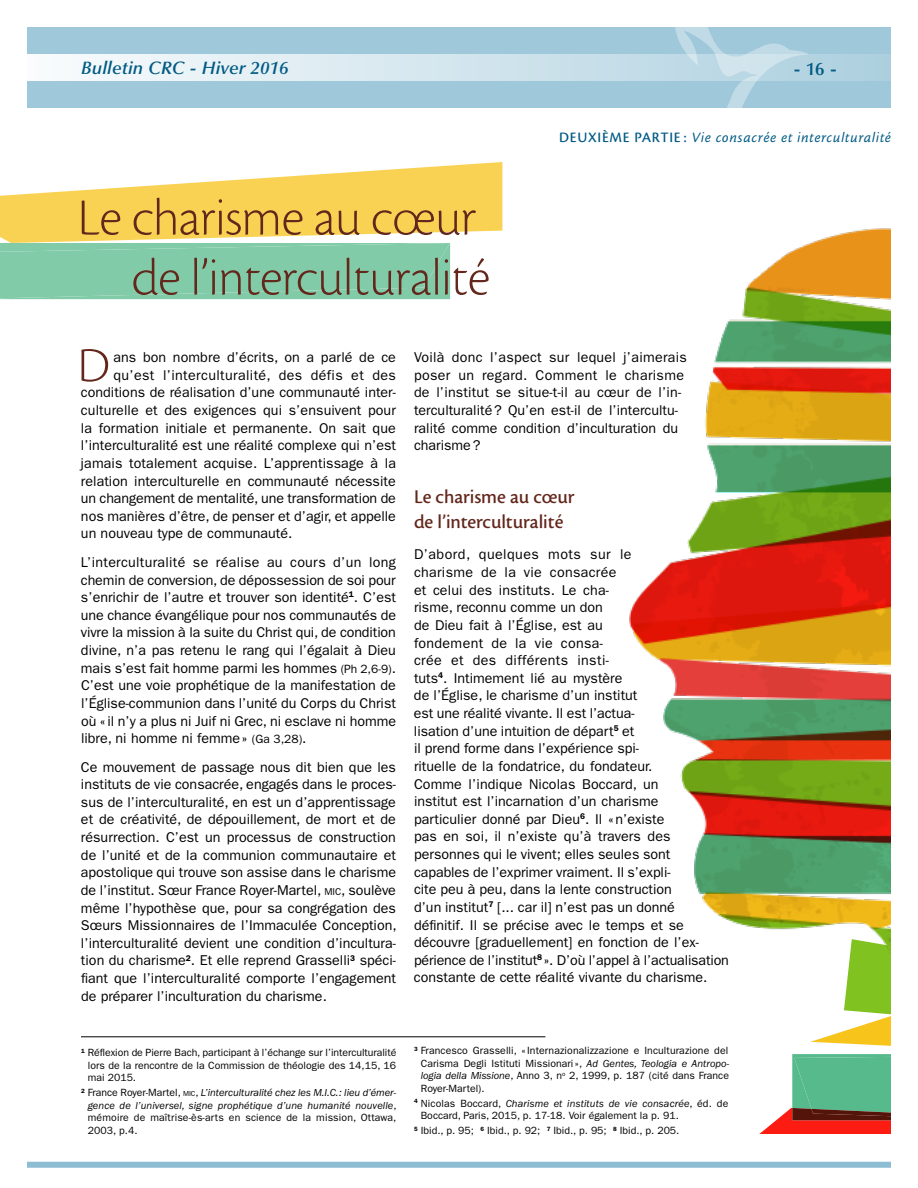
<style>
.page{position:relative;width:918px;height:1188px;background:#fff}
.page>*{position:absolute;margin:0;border:0;box-sizing:border-box;transform-origin:0 0}
.t1{font:54px/60px "Cronos MM 250 36";letter-spacing:-.005em;color:#63271c;text-align:right}
.t2{font:51px "Cronos MM 250 34";color:#63271c}
.t3{font:20.25px/25.5px "Cronos MM 479 13";color:#63271c}
.t4{font:italic 600 18px "Optima";letter-spacing:.01em;color:#005a84}
.t5{font:600 18px "Optima";color:#005a84}
.t6{font:15px "Cronos MM It 408 10";letter-spacing:.05em;color:#005a84}
.t7{font:14.25px/17.7px "Franklin Gothic";color:#000;text-align:justify}
.t8{font:14.25px "Franklin Gothic";letter-spacing:.025em;color:#000}
.t9{font:10.5px/12.6px "Franklin Gothic";color:#000;text-align:justify}
.t10{font:italic 10.5px/12.6px "Franklin Gothic";letter-spacing:.01em;color:#000;text-align:justify}
.s1{font-family:"Cronos MM 479 10"}
.s2{font-size:12px}
.s3{font-size:10.05px}
.s4{font-style:normal}
.s5{font-style:normal;font-size:7.35px}
.s6{font-style:italic}
</style>
<div class="page">
<svg style="left:0;top:162px;width:502px;height:137px"></svg>
<svg style="left:759px;top:1054px;width:132px;height:80px"></svg>
<svg style="left:810px;top:968px;width:81px;height:78px"></svg>
<img style="left:629px;top:228px;width:262px;height:740px">
<div style="left:27px;top:1162px;width:864px;height:6px;background:#8dbdd2"></div>
<div style="left:27px;top:27px;width:864px;height:81px;background:#9fc8da"></div>
<svg style="left:675px;top:27px;width:133px;height:81px"></svg>
<svg style="left:27px;top:54px;width:864px;height:27px;background:#d4e6ee"></svg>
<hr style="left:81px;top:1036px;width:464px;height:1px;background:#000">
<p class="t4" style="left:81px;top:57px;width:209px">Bulletin CRC - Hiver 2016</p>
<p class="t5" style="left:793px;top:58px;width:45px">- 16 -</p>
<h1 class="t1" style="left:78px;top:189px;width:414px">Le charisme au cœur de l’interculturalité</h1>
<p class="t6" style="left:559px;top:129px;width:333px"><span class="s1">DEUXIÈME PARTIE :</span> Vie consacrée et interculturalité</p>
<h2 class="t2" style="left:78px;top:339px;width:34px">D</h2>
<p class="t7" style="left:113px;top:349px;width:284px">ans bon nombre d’écrits, on a parlé de ce</p>
<p class="t8" style="left:113px;top:367px;width:284px">qu’est l’interculturalité, des défis et des</p>
<p class="t7" style="left:81px;top:384px;width:316px">conditions de réalisation d’une communauté inter-</p>
<p class="t7" style="left:81px;top:402px;width:316px">culturelle et des exigences qui s’ensuivent pour</p>
<p class="t7" style="left:81px;top:419px;width:316px">la formation initiale et permanente. On sait que</p>
<p class="t7" style="left:81px;top:437px;width:317px">l’interculturalité est une réalité complexe qui n’est</p>
<p class="t7" style="left:81px;top:454px;width:317px">jamais totalement acquise. L’apprentissage à la</p>
<p class="t7" style="left:81px;top:472px;width:316px">relation interculturelle en communauté nécessite</p>
<p class="t7" style="left:81px;top:490px;width:316px">un changement de mentalité, une transformation de</p>
<p class="t7" style="left:81px;top:507px;width:316px">nos manières d’être, de penser et d’agir, et appelle</p>
<p class="t7" style="left:81px;top:525px;width:213px">un nouveau type de communauté.</p>
<p class="t7" style="left:81px;top:553px;width:317px">L’interculturalité se réalise au cours d’un long chemin de conversion, de dépossession de soi pour s’enrichir de l’autre et trouver son identité<sup>1</sup>. C’est une chance évangélique pour nos communautés de vivre la mission à la suite du Christ qui, de condition divine, n’a pas retenu le rang qui l’égalait à Dieu mais s’est fait homme parmi les hommes <span class="s2">(Ph 2,6-9)</span>.<br>C’est une voie prophétique de la manifestation de l’Église-communion dans l’unité du Corps du Christ où « il n’y a plus ni Juif ni Grec, ni esclave ni homme libre, ni homme ni femme» <span class="s2">(Ga 3,28)</span>.</p>
<p class="t7" style="left:81px;top:758px;width:317px">Ce mouvement de passage nous dit bien que les instituts de vie consacrée, engagés dans le proces&shy;sus de l’interculturalité, en est un d’apprentissage et de créativité, de dépouillement, de mort et de résurrection. C’est un processus de construction de l’unité et de la communion communautaire et apostolique qui trouve son assise dans le charisme de l’institut. Sœur France Royer-Martel, <span class="s3">MIC</span>, soulève même l’hypothèse que, pour sa congrégation des Sœurs Missionnaires de l’Immaculée Conception, l’interculturalité devient une condition d’incultura&shy;tion du charisme<sup>2</sup>. Et elle reprend Grasselli<sup>3</sup> spéci&shy;fiant que l’interculturalité comporte l’engagement de préparer l’inculturation du charisme.</p>
<p class="t7" style="left:414px;top:349px;width:274px;text-align:left">Voilà donc l’aspect sur lequel j’aimerais poser un regard. Comment le charisme de l’institut se situe-t-il au cœur de l’in&shy;terculturalité? Qu’en est-il de l’intercultu&shy;ralité comme condition d’inculturation du charisme?</p>
<h3 class="t3" style="left:414px;top:484px;width:162px">Le charisme au cœur de l’interculturalité</h3>
<p class="t7" style="left:414px;top:546px;width:316px;text-align:left">D’abord, quelques mots sur le<br>charisme de la vie consacrée<br>et celui des instituts. Le cha-<br>risme, reconnu comme un don<br>de Dieu fait à l’Église, est au<br>fondement de la vie consa-<br>crée et des différents insti-<br>tuts<sup>4</sup>. Intimement lié au mystère<br>de l’Église, le charisme d’un institut<br>est une réalité vivante. Il est l’actua-<br>lisation d’une intuition de départ<sup>5</sup> et<br>il prend forme dans l’expérience spi-<br>rituelle de la fondatrice, du fondateur.<br>Comme l’indique Nicolas Boccard, un<br>institut est l’incarnation d’un charisme<br>particulier donné par Dieu<sup>6</sup>. Il «n’existe<br>pas en soi, il n’existe qu’à travers des personnes qui le vivent; elles seules sont capables de l’exprimer vraiment. Il s’expli-<br>cite peu à peu, dans la lente construction<br>d’un institut<sup>7</sup> [... car il] n’est pas un donné<br>définitif. Il se précise avec le temps et se découvre [graduellement] en fonction de l’ex&shy;périence de l’institut<sup>8</sup> ». D’où l’appel à l’actualisation constante de cette réalité vivante du charisme.</p>
<p class="t9" style="left:88px;top:1046px;width:310px;text-indent:-7px"><sup>1</sup> Réflexion de Pierre Bach, participant à l’échange sur l’interculturalité lors de la rencontre de la Commission de théologie des 14,15, 16 mai 2015.</p>
<p class="t10" style="left:88px;top:1087px;width:310px;text-indent:-7px"><sup>2</sup> <span class="s4">France Royer-Martel,</span> <span class="s5">MIC</span><span class="s4">,</span> L’interculturalité chez les M.I.C.: lieu d’émer&shy;gence de l’universel, signe prophétique d’une humanité nouvelle<span class="s4">, mémoire de maîtrise-ès-arts en science de la mission, Ottawa, 2003, p.4.</span></p>
<p class="t9" style="left:421px;top:1044px;width:310px;text-indent:-7px"><sup>3</sup> Francesco Grasselli, « Internazionalizzazione e Inculturazione del Carisma Degli Istituti Missionari », <span class="s6">Ad Gentes, Teologia e Antropo&shy;logia della Missione</span>, Anno 3, n<sup>o</sup> 2, 1999, p. 187 (cité dans France Royer-Martel).</p>
<p class="t9" style="left:421px;top:1097px;width:309px;text-indent:-7px"><sup>4</sup> Nicolas Boccard, <span class="s6">Charisme et instituts de vie consacrée</span>, éd. de<br>Boccard, Paris, 2015, p. 17-18. Voir également la p. 91.</p>
<p class="t9" style="left:414px;top:1124px;width:267px"><sup>5</sup> Ibid., p. 95; <sup>6</sup> Ibid., p. 92; <sup>7</sup> Ibid., p. 95; <sup>8</sup> Ibid., p. 205.</p>
</div>
